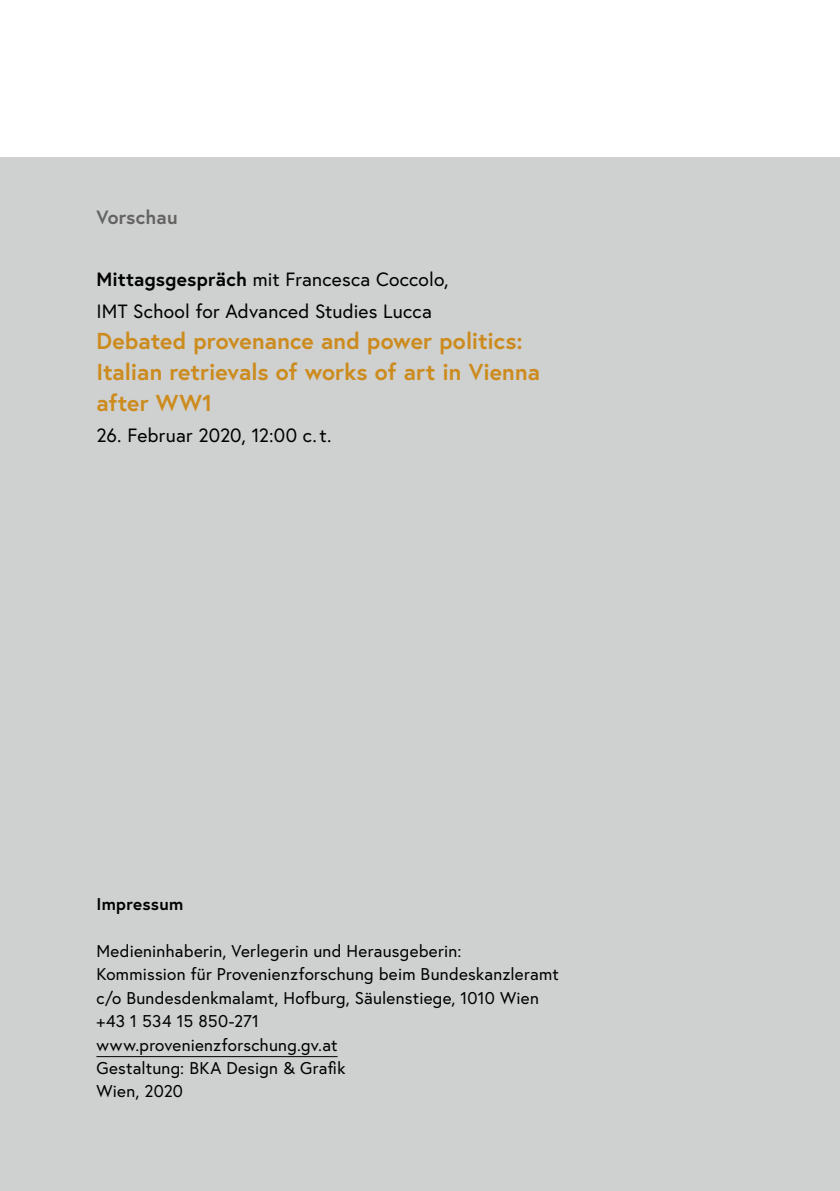
<style>
.page{position:relative;width:840px;height:1191px;background:#fff}
.page>*{position:absolute;margin:0;border:0;box-sizing:border-box;transform-origin:0 0}
.t1{font:700 23px/31.2px "Europa Austria";color:#cc8b1c}
.t2{font:19.2px/31.2px "Europa Austria";letter-spacing:.01em;color:#000}
.t3{font:700 19.2px "Europa Austria";letter-spacing:.01em;color:#636362}
.p_Impressum{font:17px/23.4px "Europa Austria";letter-spacing:.015em;color:#000}
.h_Impressum{font:700 17px "Europa Austria";letter-spacing:.015em;color:#000}
.s1{font-weight:700}
</style>
<div class="page">
<div style="left:0;top:157px;width:839px;height:1034px;background:#cfd0d0"></div>
<hr style="left:96px;top:1056px;width:241px;height:1px;background:#000">
<p class="t3" style="left:96px;top:204px;width:82px">Vorschau</p>
<p class="t2" style="left:96px;top:264px;width:353px"><span class="s1">Mittagsgespräch</span> mit Francesca Coccolo,<br>IMT School for Advanced Studies Lucca</p>
<h1 class="t1" style="left:96px;top:324px;width:445px">Debated provenance and power politics:<br>Italian retrievals of works of art in Vienna after WW1</h1>
<p class="t2" style="left:96px;top:420px;width:236px">26. Februar 2020, 12:00 c.t.</p>
<h1 class="h_Impressum" style="left:96px;top:892px;width:88px">Impressum</h1>
<p class="p_Impressum" style="left:96px;top:939px;width:464px">Medieninhaberin, Verlegerin und Herausgeberin:<br>Kommission für Provenienzforschung beim Bundeskanzleramt c/o Bundesdenkmalamt, Hofburg, Säulenstiege, 1010 Wien</p>
<p class="p_Impressum" style="left:96px;top:1009px;width:164px">+43 1 534 15 850-271</p>
<p class="p_Impressum" style="left:96px;top:1032px;width:242px">www.provenienzforschung.gv.at</p>
<p class="p_Impressum" style="left:96px;top:1056px;width:250px">Gestaltung: BKA Design &amp; Grafik</p>
<p class="p_Impressum" style="left:96px;top:1079px;width:88px">Wien, 2020</p>
</div>
